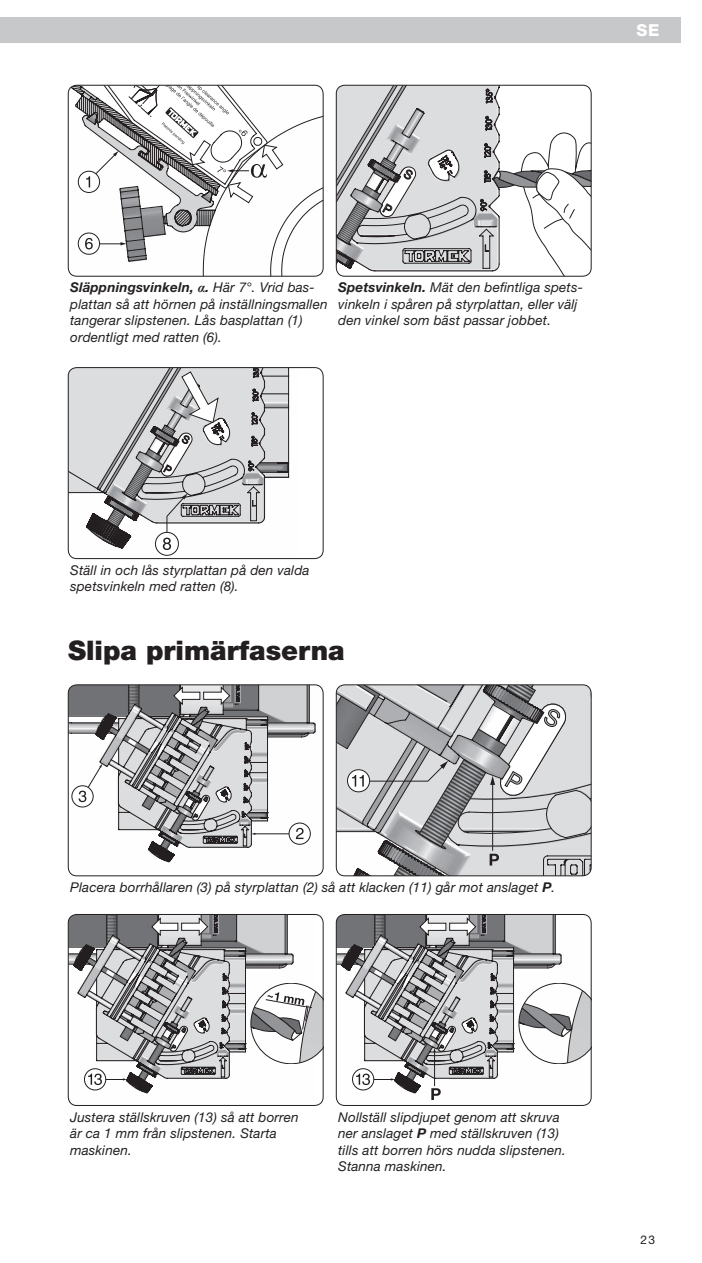
<style>
.page{position:relative;width:702px;height:1263px;background:#fff}
.page>*{position:absolute;margin:0;border:0;box-sizing:border-box;transform-origin:0 0}
.t1{font:900 27px "Helvetica Neue LT Std";color:#231f20}
.t2{font:800 16.5px "Helvetica Neue LT Std";color:#fff}
.t3{font:italic 13.5px/16.5px "Helvetica Neue LT Std";letter-spacing:.01em;color:#231f20}
.t4{font:12px "Helvetica Neue LT Std";color:#231f20}
.s1{font-weight:700}
.s2{font-family:"Times New Roman";font-weight:700}
</style>
<div class="page">
<div style="left:0;top:17px;width:680px;height:26px;background:#c7c8ca"></div>
<svg style="left:336px;top:85px;width:255px;height:191px"></svg>
<div style="left:336px;top:85px;width:255px;height:191px;border:1px solid #231f20;border-radius:9px"></div>
<svg style="left:68px;top:85px;width:255px;height:191px"></svg>
<div style="left:78px;top:233px;width:21px;height:21px;background:#fff;border-radius:50%"></div>
<div style="left:78px;top:233px;width:22px;height:22px;border:1px solid #231f20;border-radius:50%"></div>
<div style="left:78px;top:171px;width:22px;height:21px;background:#fff;border-radius:50%"></div>
<div style="left:78px;top:171px;width:22px;height:22px;border:1px solid #231f20;border-radius:50%"></div>
<svg style="left:85px;top:87px;width:198px;height:162px"></svg>
<div style="left:68px;top:85px;width:255px;height:191px;border:1px solid #231f20;border-radius:9px"></div>
<svg style="left:68px;top:368px;width:221px;height:181px"></svg>
<svg style="left:181px;top:371px;width:38px;height:52px"></svg>
<svg style="left:155px;top:532px;width:23px;height:23px"></svg>
<div style="left:155px;top:532px;width:24px;height:24px;border:1px solid #231f20;border-radius:50%"></div>
<svg style="left:163px;top:494px;width:24px;height:56px"></svg>
<svg style="left:161px;top:432px;width:31px;height:45px"></svg>
<div style="left:68px;top:367px;width:255px;height:192px;border:1px solid #231f20;border-radius:9px"></div>
<svg style="left:68px;top:685px;width:247px;height:177px"></svg>
<svg style="left:289px;top:823px;width:21px;height:21px"></svg>
<div style="left:289px;top:823px;width:21px;height:22px;border:1px solid #231f20;border-radius:50%"></div>
<div style="left:72px;top:786px;width:21px;height:21px;background:#fff;border-radius:50%"></div>
<div style="left:72px;top:785px;width:21px;height:22px;border:1px solid #231f20;border-radius:50%"></div>
<svg style="left:79px;top:764px;width:23px;height:38px"></svg>
<svg style="left:173px;top:687px;width:130px;height:152px"></svg>
<div style="left:68px;top:685px;width:255px;height:191px;border:1px solid #231f20;border-radius:9px"></div>
<svg style="left:567px;top:685px;width:24px;height:191px;background:#d2d2d4"></svg>
<svg style="left:336px;top:685px;width:231px;height:191px"></svg>
<svg style="left:347px;top:770px;width:22px;height:22px"></svg>
<div style="left:347px;top:769px;width:23px;height:23px;border:1px solid #231f20;border-radius:50%"></div>
<svg style="left:352px;top:687px;width:214px;height:187px;background:#bbbcbe"></svg>
<div style="left:336px;top:685px;width:255px;height:191px;border:1px solid #231f20;border-radius:9px"></div>
<svg style="left:68px;top:914px;width:225px;height:179px"></svg>
<svg style="left:151px;top:917px;width:57px;height:19px"></svg>
<svg style="left:251px;top:983px;width:70px;height:81px"></svg>
<svg style="left:84px;top:1069px;width:22px;height:21px"></svg>
<div style="left:84px;top:1068px;width:22px;height:22px;border:1px solid #231f20;border-radius:50%"></div>
<svg style="left:88px;top:1073px;width:39px;height:12px"></svg>
<svg style="left:170px;top:1026px;width:18px;height:25px"></svg>
<div style="left:68px;top:914px;width:255px;height:192px;border:1px solid #231f20;border-radius:9px"></div>
<svg style="left:336px;top:914px;width:225px;height:179px"></svg>
<svg style="left:419px;top:917px;width:57px;height:19px"></svg>
<svg style="left:518px;top:983px;width:71px;height:81px"></svg>
<svg style="left:352px;top:1069px;width:22px;height:21px"></svg>
<div style="left:352px;top:1068px;width:22px;height:22px;border:1px solid #231f20;border-radius:50%"></div>
<svg style="left:356px;top:1073px;width:39px;height:12px"></svg>
<hr style="left:434px;top:1051px;width:1px;height:35px;background:#231f20">
<svg style="left:431px;top:1088px;width:9px;height:12px"></svg>
<svg style="left:433px;top:1026px;width:22px;height:26px"></svg>
<div style="left:336px;top:914px;width:255px;height:192px;border:1px solid #231f20;border-radius:9px"></div>
<p class="t2" style="left:636px;top:20px;width:24px">SE</p>
<p class="t3" style="left:70px;top:279px;width:259px"><span class="s1">Släppningsvinkeln,</span> <span class="s2">α</span><span class="s1">.</span> Här 7°. Vrid bas&shy;plattan så att hörnen på inställningsmallen tangerar slipstenen. Lås basplattan (1) ordentligt med ratten (6).</p>
<p class="t3" style="left:338px;top:279px;width:246px"><span class="s1">Spetsvinkeln.</span> Mät den befintliga spets&shy;vinkeln i spåren på styrplattan, eller välj den vinkel som bäst passar jobbet.</p>
<p class="t3" style="left:70px;top:561px;width:241px">Ställ in och lås styrplattan på den valda spetsvinkeln med ratten (8).</p>
<h1 class="t1" style="left:68px;top:635px;width:278px">Slipa primärfaserna</h1>
<p class="t3" style="left:70px;top:879px;width:486px">Placera borrhållaren (3) på styrplattan (2) så att klacken (11) går mot anslaget <span class="s1">P</span>.</p>
<p class="t3" style="left:70px;top:1108px;width:230px">Justera ställskruven (13) så att borren är ca 1 mm från slipstenen. Starta maskinen.</p>
<p class="t3" style="left:338px;top:1108px;width:229px">Nollställ slipdjupet genom att skruva ner anslaget <span class="s1">P</span> med ställskruven (13) tills att borren hörs nudda slipstenen.<br>Stanna maskinen.</p>
<p class="t4" style="left:640px;top:1232px;width:16px">23</p>
</div>
